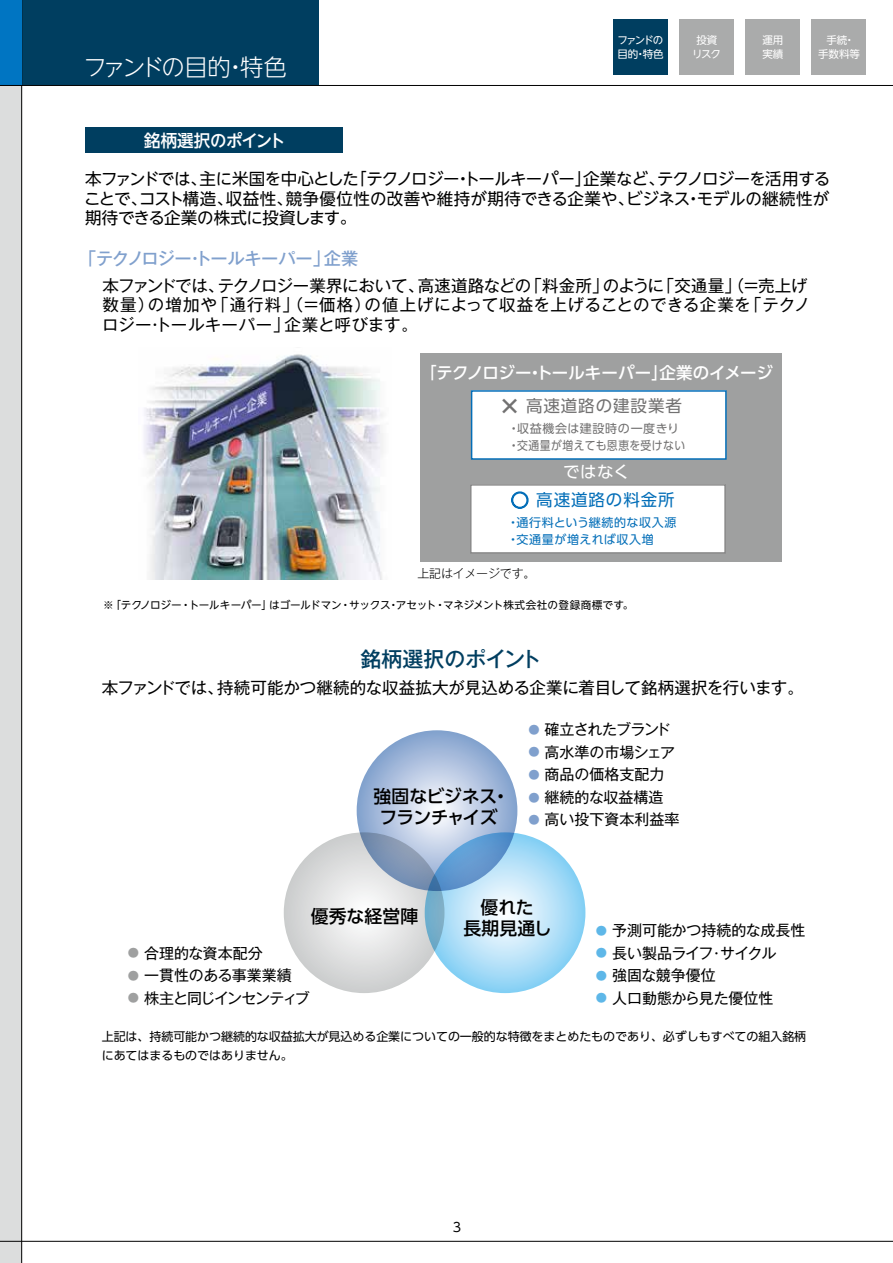
<style>
.page{position:relative;width:893px;height:1263px;background:#fff}
.page>*{position:absolute;margin:0;border:0;box-sizing:border-box;transform-origin:0 0}
.t1{font:300 23.4px "UD Shin Go NT Pro";letter-spacing:-.11em;color:#fff}
.t2{font:500 21px "Gothic MB101 Pro";color:#003e60}
.t3{font:500 17.85px/21px "UD Shin Go Pro";letter-spacing:-.03em;color:#000;text-align:center}
.t4{font:500 17.85px/21px "UD Shin Go Pro";color:#000;text-align:center}
.t5{font:500 17.25px "Gothic MB101 Pro";letter-spacing:-.03em;color:#80a0cd}
.t6{font:500 16.95px "UD Shin Go NT Pro";letter-spacing:-.025em;color:#fff}
.t7{font:16.5px/19.5px "Gothic MB101 Pro";letter-spacing:-.005em;color:#000}
.t8{font:16.5px/19.5px "UD Shin Go NT Pro";letter-spacing:-.005em;color:#000;text-align:justify}
.t9{font:500 16.5px/33.3px "UD Shin Go Pro";letter-spacing:-.015em;color:#fff}
.t10{font:16.5px "UD Shin Go Pro";letter-spacing:.055em;color:#036eb8}
.t11{font:16.5px "UD Shin Go Pro";color:#fff}
.t12{font:15px "Gothic MB101 Pro";color:#000}
.t13{font:15px "Gothic MB101 Pro";letter-spacing:-.04em;color:#000}
.t14{font:15px "Gothic MB101 Pro";letter-spacing:-.065em;color:#000}
.t15{font:15px "Gothic MB101 Pro";letter-spacing:-.06em;color:#000}
.t16{font:12.75px "UD Shin Go NT Pro";color:#000}
.t17{font:12px/19.2px "UD Shin Go Pro";letter-spacing:-.005em;color:#000}
.t18{font:12px/16.5px "UD Shin Go Pro";letter-spacing:.05em;color:#727171}
.t19{font:12px/16.5px "UD Shin Go Pro";letter-spacing:.055em;color:#036eb8}
.t20{font:300 12px "Gothic MB101 Pro";letter-spacing:-.015em;color:#000}
.t21{font:10.65px "UD Shin Go NT Pro";letter-spacing:-.02em;color:#000}
.t22{font:10.5px/13.5px "UD Shin Go NT Pro";color:#fff;text-align:center}
.t23{font:10.5px/13.5px "UD Shin Go NT Pro";letter-spacing:-.135em;color:#fff}
.s1{font-family:"UD Shin Go Pro De";font-weight:700;font-size:22.5px;color:#727171}
.s2{font-weight:400;color:#727171}
.s3{font-family:"UD Shin Go Pro De";font-weight:700;font-size:18px}
.s4{font-size:11.25px;color:#80a0cd}
.s5{font-size:11.25px;color:#9fa0a0}
.s6{font-size:11.25px;color:#5eb7e8}
</style>
<div class="page">
<div style="left:0;top:0;width:21px;height:1263px;background:#dcdddd"></div>
<div style="left:21px;top:0;width:298px;height:85px;background:#003e60"></div>
<hr style="left:21px;top:0;width:1px;height:1263px;background:#000">
<div style="left:0;top:0;width:21px;height:86px;background:#0075c2"></div>
<hr style="left:0;top:1241px;width:893px;height:1px;background:#000">
<hr style="left:0;top:85px;width:893px;height:1px;background:#000">
<div style="left:812px;top:19px;width:54px;height:55px;background:#aaabab"></div>
<div style="left:746px;top:19px;width:54px;height:55px;background:#aaabab"></div>
<div style="left:680px;top:19px;width:54px;height:55px;background:#aaabab"></div>
<div style="left:614px;top:19px;width:54px;height:55px;background:#003e60"></div>
<svg style="left:284px;top:832px;width:160px;height:161px;background:#dedfdf"></svg>
<svg style="left:425px;top:832px;width:160px;height:161px;background:#b2def6"></svg>
<svg style="left:357px;top:730px;width:160px;height:161px;background:#a1b8d8"></svg>
<div style="left:420px;top:353px;width:362px;height:209px;background:#9fa0a0"></div>
<img style="left:144px;top:354px;width:239px;height:225px">
<div style="left:472px;top:391px;width:254px;height:68px;background:#fff"></div>
<div style="left:471px;top:390px;width:256px;height:70px;border:2px solid #036eb8"></div>
<div style="left:471px;top:485px;width:254px;height:68px;background:#fff"></div>
<div style="left:470px;top:484px;width:256px;height:70px;border:2px solid #898989"></div>
<svg style="left:511px;top:491px;width:18px;height:18px"></svg>
<div style="left:85px;top:128px;width:258px;height:25px;background:#003e60"></div>
<h1 class="t1" style="left:83px;top:48px;width:205px">ファンドの目的・特色</h1>
<p class="t23" style="left:617px;top:33px;width:48px">ファンドの目的・特色</p>
<p class="t22" style="left:692px;top:33px;width:31px">投資リスク</p>
<p class="t22" style="left:762px;top:33px;width:22px;text-align:left">運用実績</p>
<p class="t22" style="left:818px;top:33px;width:43px">手続・<br>手数料等</p>
<p class="t6" style="left:144px;top:127px;width:143px">銘柄選択のポイント</p>
<p class="t8" style="left:84px;top:169px;width:748px">本ファンドでは、主に米国を中心とした「テクノロジー・トールキーパー」企業など、テクノロジーを活用することで、コスト構造、収益性、競争優位性の改善や維持が期待できる企業や、ビジネス・モデルの継続性が期待できる企業の株式に投資します。</p>
<p class="t5" style="left:79px;top:244px;width:281px">「テクノロジー・トールキーパー」企業</p>
<p class="t7" style="left:102px;top:273px;width:710px">本ファンドでは、テクノロジー業界において、高速道路などの「料金所」のように「交通量」（=売上げ数量）の増加や「通行料」（=価格）の値上げによって収益を上げることのできる企業を「テクノロジー・トールキーパー」企業と呼びます。</p>
<p class="t9" style="left:499px;top:355px;width:276px;text-indent:-78px">「テクノロジー・トールキーパー」企業のイメージ<span class="s1">×</span> <span class="s2">高速道路の建設業者</span></p>
<p class="t18" style="left:508px;top:420px;width:179px">・収益機会は建設時の一度きり・交通量が増えても恩恵を受けない</p>
<p class="t11" style="left:563px;top:458px;width:68px">ではなく</p>
<p class="t10" style="left:511px;top:487px;width:165px"><span class="s3">○</span> 高速道路の料金所</p>
<p class="t19" style="left:507px;top:514px;width:171px">・通行料という継続的な収入源・交通量が増えれば収入増</p>
<p class="t20" style="left:417px;top:564px;width:120px">上記はイメージです。</p>
<p class="t21" style="left:103px;top:596px;width:532px">※「テクノロジー・トールキーパー」はゴールドマン・サックス・アセット・マネジメント株式会社の登録商標です。</p>
<p class="t2" style="left:360px;top:641px;width:182px">銘柄選択のポイント</p>
<p class="t7" style="left:102px;top:675px;width:704px">本ファンドでは、持続可能かつ継続的な収益拡大が見込める企業に着目して銘柄選択を行います。</p>
<p class="t3" style="left:373px;top:786px;width:138px">強固なビジネス・フランチャイズ</p>
<p class="t15" style="left:528px;top:717px;width:144px"><span class="s4">●</span> 確立されたブランド</p>
<p class="t12" style="left:528px;top:740px;width:148px"><span class="s4">●</span> 高水準の市場シェア</p>
<p class="t12" style="left:528px;top:762px;width:137px"><span class="s4">●</span> 商品の価格支配力</p>
<p class="t12" style="left:528px;top:785px;width:137px"><span class="s4">●</span> 継続的な収益構造</p>
<p class="t12" style="left:528px;top:807px;width:153px"><span class="s4">●</span> 高い投下資本利益率</p>
<p class="t4" style="left:311px;top:905px;width:109px">優秀な経営陣</p>
<p class="t4" style="left:463px;top:896px;width:90px">優れた<br>長期見通し</p>
<p class="t12" style="left:128px;top:940px;width:137px"><span class="s5">●</span> 合理的な資本配分</p>
<p class="t12" style="left:128px;top:963px;width:165px"><span class="s5">●</span> 一貫性のある事業業績</p>
<p class="t14" style="left:128px;top:985px;width:183px"><span class="s5">●</span> 株主と同じインセンティブ</p>
<p class="t12" style="left:596px;top:918px;width:211px"><span class="s6">●</span> 予測可能かつ持続的な成長性</p>
<p class="t13" style="left:596px;top:940px;width:182px"><span class="s6">●</span> 長い製品ライフ･サイクル</p>
<p class="t12" style="left:596px;top:963px;width:122px"><span class="s6">●</span> 強固な競争優位</p>
<p class="t12" style="left:596px;top:985px;width:179px"><span class="s6">●</span> 人口動態から見た優位性</p>
<p class="t17" style="left:102px;top:1026px;width:706px">上記は、持続可能かつ継続的な収益拡大が見込める企業についての一般的な特徴をまとめたものであり、必ずしもすべての組入銘柄にあてはまるものではありません。</p>
<p class="t16" style="left:453px;top:1216px;width:10px">3</p>
</div>
